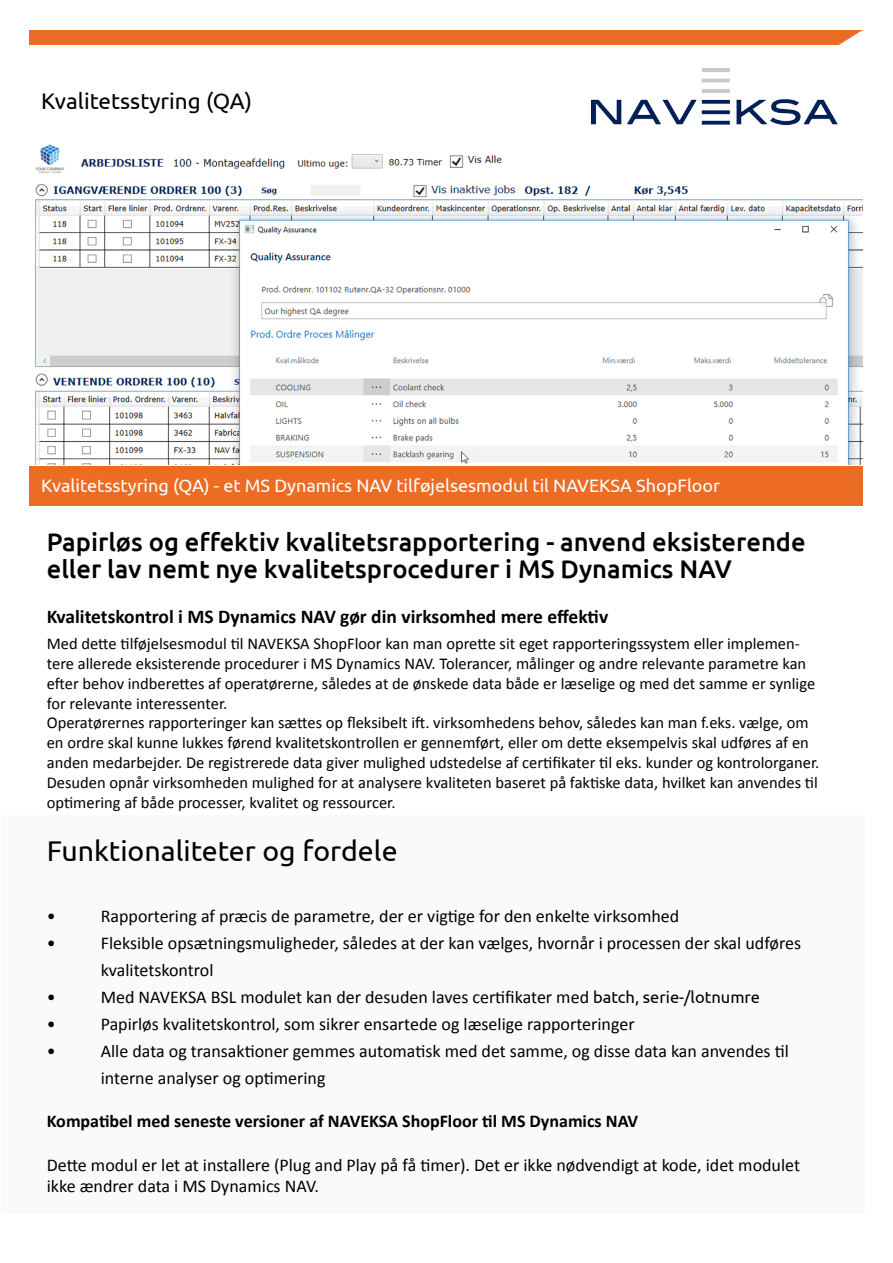
<style>
.page{position:relative;width:893px;height:1263px;background:#fff}
.page>*{position:absolute;margin:0;border:0;box-sizing:border-box;transform-origin:0 0}
.t1{font:28.5px "Ubuntu";color:#000}
.t2{font:500 25.5px/27px "Ubuntu";color:#000}
.t3{font:22.5px "Ubuntu";color:#000}
.t4{font:700 19.5px "Calibri";color:#000}
.t5{font:18px/27px "Calibri";color:#000}
.t6{font:18px "Ubuntu";color:#fff}
.t7{font:700 18px "Calibri";color:#000}
.t8{font:16.5px/19.8px "Calibri";color:#000}
.s1{font-family:"Ubuntu";font-size:16.5px}
</style>
<div class="page">
<div style="left:1px;top:815px;width:864px;height:399px;background:#fbfafa"></div>
<img style="left:591px;top:68px;width:246px;height:56px">
<div style="left:30px;top:30px;width:833px;height:15px;background:#ed6c23"></div>
<svg style="left:820px;top:30px;width:43px;height:56px"></svg>
<img style="left:35px;top:144px;width:827px;height:321px">
<div style="left:30px;top:466px;width:833px;height:40px;background:#ed6c23"></div>
<h3 class="t3" style="left:41px;top:87px;width:212px">Kvalitetsstyring (QA)</h3>
<p class="t6" style="left:41px;top:475px;width:680px">Kvalitetsstyring (QA) - et MS Dynamics NAV tilføjelsesmodul til NAVEKSA ShopFloor</p>
<h2 class="t2" style="left:47px;top:528px;width:760px">Papirløs og effektiv kvalitetsrapportering - anvend eksisterende eller lav nemt nye kvalitetsprocedurer i MS Dynamics NAV</h2>
<p class="t4" style="left:47px;top:604px;width:563px">Kvalitetskontrol i MS Dynamics NAV gør din virksomhed mere effektiv</p>
<p class="t8" style="left:47px;top:634px;width:774px">Med dette tilføjelsesmodul til NAVEKSA ShopFloor kan man oprette sit eget rapporteringssystem eller implemen&shy;tere allerede eksisterende procedurer i MS Dynamics NAV. Tolerancer, målinger og andre relevante parametre kan efter behov indberettes af operatørerne, således at de ønskede data både er læselige og med det samme er synlige for relevante interessenter.<br>Operatørernes rapporteringer kan sættes op fleksibelt ift. virksomhedens behov, således kan man f.eks. vælge, om en ordre skal kunne lukkes førend kvalitetskontrollen er gennemført, eller om dette eksempelvis skal udføres af en anden medarbejder. De registrerede data giver mulighed udstedelse af certifikater til eks. kunder og kontrolorganer.<br>Desuden opnår virksomheden mulighed for at analysere kvaliteten baseret på faktiske data, hvilket kan anvendes til optimering af både processer, kvalitet og ressourcer.</p>
<h1 class="t1" style="left:47px;top:833px;width:352px">Funktionaliteter og fordele</h1>
<p class="t5" style="left:47px;top:903px;width:10px">•</p>
<p class="t5" style="left:101px;top:903px;width:580px">Rapportering af præcis de parametre, der er vigtige for den enkelte virksomhed</p>
<p class="t5" style="left:47px;top:930px;width:10px">•</p>
<p class="t5" style="left:101px;top:930px;width:702px">Fleksible opsætningsmuligheder, således at der kan vælges, hvornår i processen der skal udføres kvalitetskontrol</p>
<p class="t5" style="left:47px;top:984px;width:10px">•</p>
<p class="t5" style="left:101px;top:984px;width:661px">Med NAVEKSA BSL modulet kan der desuden laves certifikater med <span class="s1">batch, serie-/lotnumre</span></p>
<p class="t5" style="left:47px;top:1011px;width:10px">•</p>
<p class="t5" style="left:101px;top:1011px;width:535px">Papirløs kvalitetskontrol, som sikrer ensartede og læselige rapporteringer</p>
<p class="t5" style="left:47px;top:1038px;width:10px">•</p>
<p class="t5" style="left:101px;top:1038px;width:690px">Alle data og transaktioner gemmes automatisk med det samme, og disse data kan anvendes til interne analyser og optimering</p>
<p class="t7" style="left:47px;top:1110px;width:593px">Kompatibel med seneste versioner af NAVEKSA ShopFloor til MS Dynamics NAV</p>
<p class="t5" style="left:47px;top:1154px;width:755px;line-height:21.6px">Dette modul er let at installere (Plug and Play på få timer). Det er ikke nødvendigt at kode, idet modulet ikke ændrer data i MS Dynamics NAV.</p>
</div>
